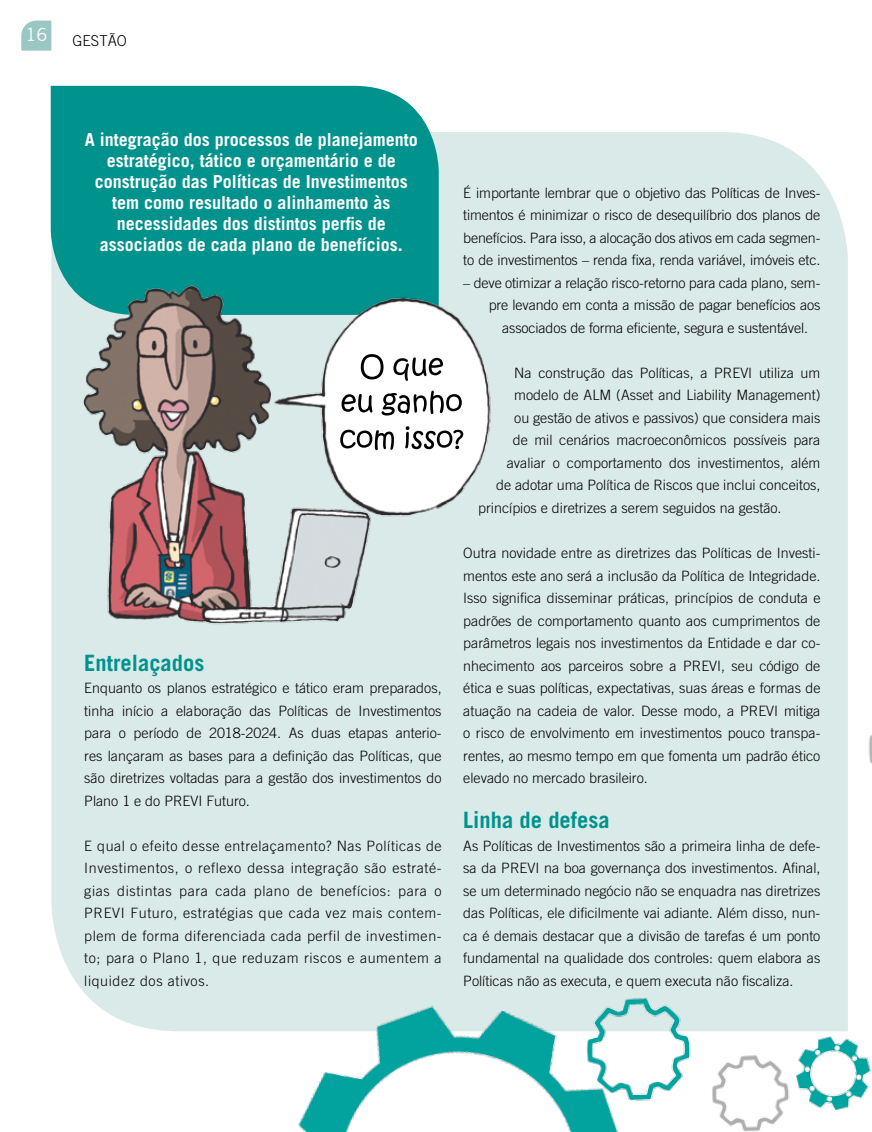
<style>
.page{position:relative;width:872px;height:1132px;background:#fff}
.page>*{position:absolute;margin:0;border:0;box-sizing:border-box;transform-origin:0 0}
.t1{font:700 22.5px "Trade Gothic";color:#00928d}
.t2{font:700 18px/21px "Trade Gothic";color:#fff;text-align:center}
.t3{font:18px "Trade Gothic";color:#fff}
.t4{font:300 15px "Trade Gothic";color:#000}
.t5{font:300 14.25px/22.5px "Trade Gothic";color:#000;text-align:justify}
</style>
<div class="page">
<svg style="left:21px;top:21px;width:30px;height:30px"></svg>
<div style="left:51px;top:132px;width:797px;height:898px;background:#daeae8"></div>
<img style="left:796px;top:1036px;width:75px;height:74px">
<img style="left:868px;top:735px;width:4px;height:29px">
<img style="left:663px;top:994px;width:38px;height:98px">
<img style="left:295px;top:971px;width:368px;height:160px">
<img style="left:712px;top:1055px;width:78px;height:76px">
<div style="left:51px;top:86px;width:388px;height:229px;background:#00928d"></div>
<img style="left:71px;top:276px;width:426px;height:357px">
<svg style="left:340px;top:426px;width:123px;height:24px"></svg>
<svg style="left:341px;top:390px;width:121px;height:25px"></svg>
<svg style="left:361px;top:354px;width:82px;height:27px"></svg>
<p class="t3" style="left:25px;top:24px;width:23px">16</p>
<p class="t4" style="left:73px;top:32px;width:56px">GESTÃO</p>
<p class="t2" style="left:85px;top:129px;width:334px">A integração dos processos de planejamento estratégico, tático e orçamentário e de construção das Políticas de Investimentos tem como resultado o alinhamento às necessidades dos distintos perfis de associados de cada plano de benefícios.</p>
<h1 class="t1" style="left:84px;top:648px;width:121px">Entrelaçados</h1>
<p class="t5" style="left:84px;top:676px;width:359px">Enquanto os planos estratégico e tático eram preparados, tinha início a elaboração das Políticas de Investimentos para o período de 2018-2024. As duas etapas anterio&shy;res lançaram as bases para a definição das Políticas, que são diretrizes voltadas para a gestão dos investimentos do Plano 1 e do PREVI Futuro.</p>
<p class="t5" style="left:84px;top:834px;width:359px">E qual o efeito desse entrelaçamento? Nas Políticas de Investimentos, o reflexo dessa integração são estraté&shy;gias distintas para cada plano de benefícios: para o PREVI Futuro, estratégias que cada vez mais contem&shy;plem de forma diferenciada cada perfil de investimen&shy;to; para o Plano 1, que reduzam riscos e aumentem a liquidez dos ativos.</p>
<p class="t5" style="left:463px;top:181px;width:359px">É importante lembrar que o objetivo das Políticas de Inves&shy;timentos é minimizar o risco de desequilíbrio dos planos de benefícios. Para isso, a alocação dos ativos em cada segmen&shy;to de investimentos – renda fixa, renda variável, imóveis etc.</p>
<p class="t5" style="left:463px;top:271px;width:359px">– deve otimizar a relação risco-retorno para cada plano, sem-</p>
<p class="t5" style="left:489px;top:294px;width:333px">pre levando em conta a missão de pagar benefícios aos</p>
<p class="t5" style="left:502px;top:316px;width:307px">associados de forma eficiente, segura e sustentável.</p>
<p class="t5" style="left:514px;top:361px;width:307px">Na construção das Políticas, a PREVI utiliza um</p>
<p class="t5" style="left:514px;top:384px;width:308px">modelo de ALM (Asset and Liability Management)</p>
<p class="t5" style="left:514px;top:406px;width:308px">ou gestão de ativos e passivos) que considera mais</p>
<p class="t5" style="left:513px;top:429px;width:309px">de mil cenários macroeconômicos possíveis para</p>
<p class="t5" style="left:507px;top:451px;width:315px">avaliar o comportamento dos investimentos, além</p>
<p class="t5" style="left:496px;top:474px;width:326px">de adotar uma Política de Riscos que inclui conceitos,</p>
<p class="t5" style="left:478px;top:496px;width:305px">princípios e diretrizes a serem seguidos na gestão.</p>
<p class="t5" style="left:463px;top:541px;width:359px">Outra novidade entre as diretrizes das Políticas de Investi&shy;mentos este ano será a inclusão da Política de Integridade.<br>Isso significa disseminar práticas, princípios de conduta e padrões de comportamento quanto aos cumprimentos de parâmetros legais nos investimentos da Entidade e dar co&shy;nhecimento aos parceiros sobre a PREVI, seu código de ética e suas políticas, expectativas, suas áreas e formas de atuação na cadeia de valor. Desse modo, a PREVI mitiga o risco de envolvimento em investimentos pouco transpa&shy;rentes, ao mesmo tempo em que fomenta um padrão ético elevado no mercado brasileiro.</p>
<h1 class="t1" style="left:463px;top:806px;width:148px">Linha de defesa</h1>
<p class="t5" style="left:463px;top:834px;width:359px">As Políticas de Investimentos são a primeira linha de defe&shy;sa da PREVI na boa governança dos investimentos. Afinal, se um determinado negócio não se enquadra nas diretrizes das Políticas, ele dificilmente vai adiante. Além disso, nun&shy;ca é demais destacar que a divisão de tarefas é um ponto fundamental na qualidade dos controles: quem elabora as Políticas não as executa, e quem executa não fiscaliza.</p>
</div>
